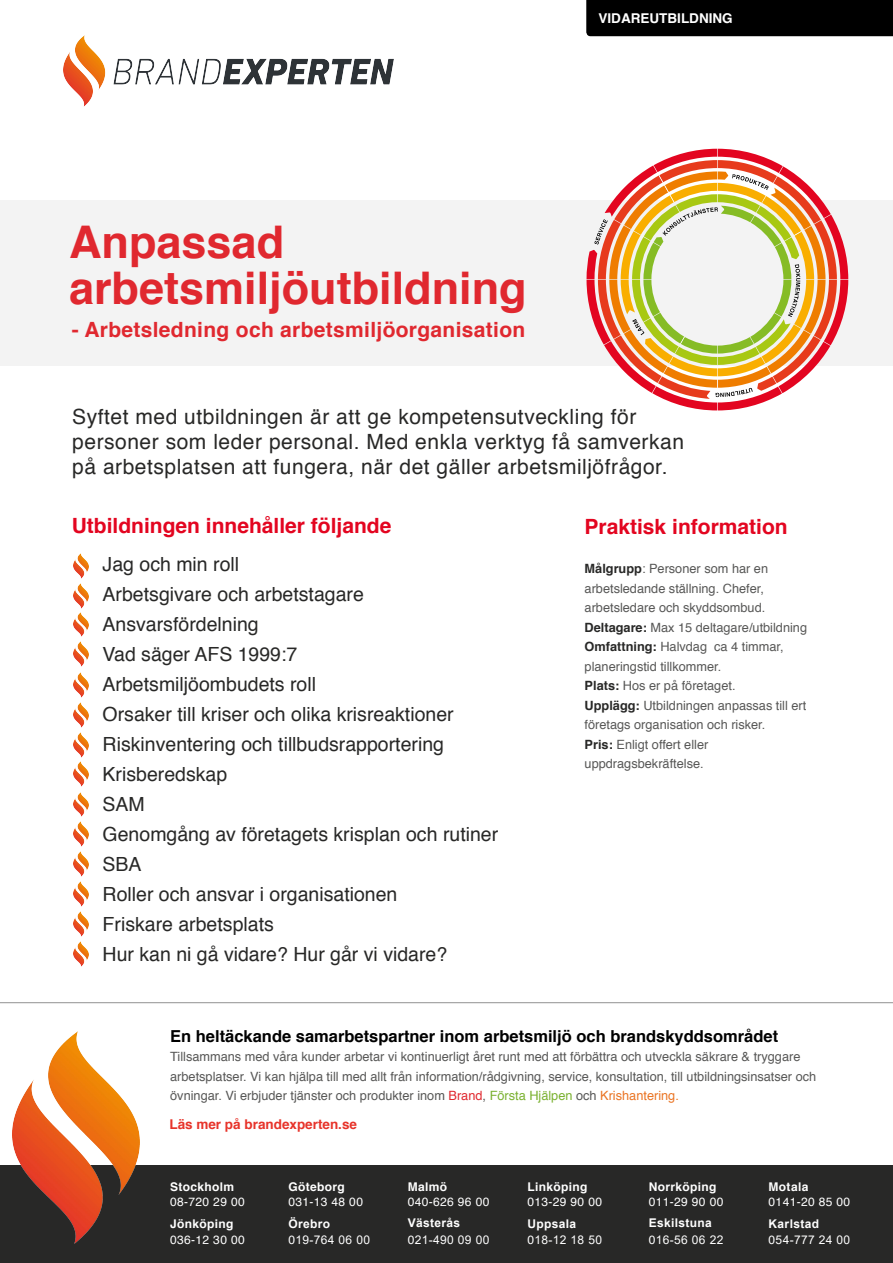
<style>
.page{position:relative;width:893px;height:1263px;background:#fff}
.page>*{position:absolute;margin:0;border:0;box-sizing:border-box;transform-origin:0 0}
.t1{font:700 45px/46.5px "Helvetica";color:#e0282f}
.t2{font:21px/25.2px "Helvetica";letter-spacing:.025em;color:#282827}
.t3{font:700 21px "Helvetica";color:#e30520}
.t4{font:700 21px "Helvetica";letter-spacing:.015em;color:#e0282f}
.t5{font:19.5px/30px "Helvetica";color:#282827}
.t6{font:700 16.5px "Helvetica";color:#000}
.t7{font:700 13.5px "Helvetica";color:#e7332a}
.t8{font:700 13.5px "Helvetica";color:#fff}
.t9{font:12.75px/19.5px "Helvetica";color:#575756}
.t10{font:12px "Helvetica";letter-spacing:.03em;color:#fff}
.t11{font:12px/16.2px "Arial";letter-spacing:.03em;color:#fff}
.t12{font:700 12px "Helvetica";letter-spacing:.03em;color:#fff}
.t13{font:700 12px/16.6px "Arial";letter-spacing:.03em;color:#fff}
.s1{font-weight:700;color:#282827}
.s2{color:#e0282f}
.s3{color:#7ab130}
.s4{color:#ea7423}
.s5{font-weight:700}
.s6{font-family:"Helvetica"}
.s7{font-family:"Helvetica";font-weight:400}
.s8{font-weight:400}
</style>
<div class="page">
<div style="left:0;top:200px;width:893px;height:166px;background:#f3f3f3"></div>
<hr style="left:0;top:1002px;width:893px;height:1px;background:#929292">
<div style="left:0;top:1165px;width:893px;height:98px;background:#282827"></div>
<div style="left:586px;top:0;width:307px;height:36px;background:#000"></div>
<svg style="left:586px;top:149px;width:262px;height:261px"></svg>
<img style="left:63px;top:36px;width:331px;height:70px">
<img style="left:12px;top:1031px;width:127px;height:212px">
<img style="left:73px;top:612px;width:15px;height:25px">
<img style="left:73px;top:702px;width:15px;height:25px">
<img style="left:73px;top:641px;width:15px;height:25px">
<img style="left:73px;top:792px;width:15px;height:25px">
<img style="left:73px;top:762px;width:15px;height:24px">
<img style="left:73px;top:733px;width:15px;height:24px">
<img style="left:73px;top:941px;width:15px;height:25px">
<img style="left:73px;top:554px;width:15px;height:24px">
<img style="left:73px;top:583px;width:15px;height:25px">
<img style="left:73px;top:821px;width:15px;height:25px">
<img style="left:73px;top:851px;width:15px;height:25px">
<img style="left:73px;top:881px;width:15px;height:25px">
<img style="left:73px;top:911px;width:15px;height:25px">
<img style="left:73px;top:672px;width:15px;height:25px">
<p class="t8" style="left:598px;top:7px;width:136px">VIDAREUTBILDNING</p>
<h1 class="t1" style="left:69px;top:219px;width:459px">Anpassad arbetsmiljöutbildning</h1>
<h2 class="t4" style="left:72px;top:313px;width:455px">- Arbetsledning och arbetsmiljöorganisation</h2>
<h2 class="t2" style="left:72px;top:404px;width:613px">Syftet med utbildningen är att ge kompetensutveckling för personer som leder personal. Med enkla verktyg få samverkan på arbetsplatsen att fungera, när det gäller arbetsmiljöfrågor.</h2>
<h2 class="t3" style="left:72px;top:509px;width:321px">Utbildningen innehåller följande</h2>
<p class="t5" style="left:103px;top:550px;width:397px">Jag och min roll<br>Arbetsgivare och arbetstagare<br>Ansvarsfördelning<br>Vad säger AFS 1999:7<br>Arbetsmiljöombudets roll<br>Orsaker till kriser och olika krisreaktioner<br>Riskinventering och tillbudsrapportering<br>Krisberedskap<br>SAM<br>Genomgång av företagets krisplan och rutiner<br>SBA<br>Roller och ansvar i organisationen<br>Friskare arbetsplats<br>Hur kan ni gå vidare? Hur går vi vidare?</p>
<h2 class="t3" style="left:585px;top:510px;width:205px">Praktisk information</h2>
<p class="t9" style="left:585px;top:559px;width:224px"><span class="s1">Målgrupp</span>: Personer som har en arbetsledande ställning. Chefer, arbetsledare och skyddsombud.<br><span class="s1">Deltagare:</span> Max 15 deltagare/utbildning<br><span class="s1">Omfattning:</span> Halvdag ca 4 timmar, planeringstid tillkommer.<br><span class="s1">Plats:</span> Hos er på företaget.<br><span class="s1">Upplägg:</span> Utbildningen anpassas till ert företags organisation och risker.<br><span class="s1">Pris:</span> Enligt offert eller uppdragsbekräftelse.</p>
<p class="t6" style="left:170px;top:1023px;width:609px">En heltäckande samarbetspartner inom arbetsmiljö och brandskyddsområdet</p>
<p class="t9" style="left:170px;top:1047px;width:648px">Tillsammans med våra kunder arbetar vi kontinuerligt året runt med att förbättra och utveckla säkrare &amp; tryggare arbetsplatser. Vi kan hjälpa till med allt från information/rådgivning, service, konsultation, till utbildningsinsatser och övningar. Vi erbjuder tjänster och produkter inom <span class="s2">Brand</span>, <span class="s3">Första Hjälpen</span> och <span class="s4">Krishantering.</span></p>
<p class="t7" style="left:169px;top:1113px;width:189px">Läs mer på brandexperten.se</p>
<p class="t12" style="left:170px;top:1177px;width:66px">Stockholm</p>
<p class="t10" style="left:170px;top:1193px;width:76px">08-720 29 00</p>
<p class="t12" style="left:170px;top:1214px;width:65px">Jönköping</p>
<p class="t10" style="left:170px;top:1230px;width:76px">036-12 30 00</p>
<p class="t12" style="left:288px;top:1177px;width:58px">Göteborg</p>
<p class="t10" style="left:288px;top:1193px;width:76px">031-13 48 00</p>
<p class="t11" style="left:288px;top:1215px;width:83px"><span class="s5">Örebro<br></span><span class="s6">0</span>19-764 06 00</p>
<p class="t12" style="left:408px;top:1177px;width:41px">Malmö</p>
<p class="t10" style="left:408px;top:1192px;width:83px">040-626 96 00</p>
<p class="t11" style="left:408px;top:1214px;width:83px;line-height:16.6px"><span class="s5">Västerås<br></span><span class="s6">0</span>21-490 09 00</p>
<p class="t12" style="left:527px;top:1177px;width:62px">Linköping</p>
<p class="t10" style="left:527px;top:1193px;width:76px">013-29 90 00</p>
<p class="t11" style="left:527px;top:1215px;width:76px"><span class="s5">Uppsala<br></span><span class="s6">0</span>18-12 18 50</p>
<p class="t12" style="left:649px;top:1176px;width:69px">Norrköping</p>
<p class="t10" style="left:649px;top:1192px;width:76px">011-29 90 00</p>
<p class="t13" style="left:649px;top:1215px;width:76px">Eskilstuna<br><span class="s7">0</span><span class="s8">16-56 06 22</span></p>
<p class="t12" style="left:769px;top:1176px;width:41px">Motala</p>
<p class="t10" style="left:769px;top:1193px;width:83px">0141-20 85 00</p>
<p class="t11" style="left:769px;top:1215px;width:83px"><span class="s5">Karlstad<br></span><span class="s6">0</span>54-777 24 00</p>
</div>
